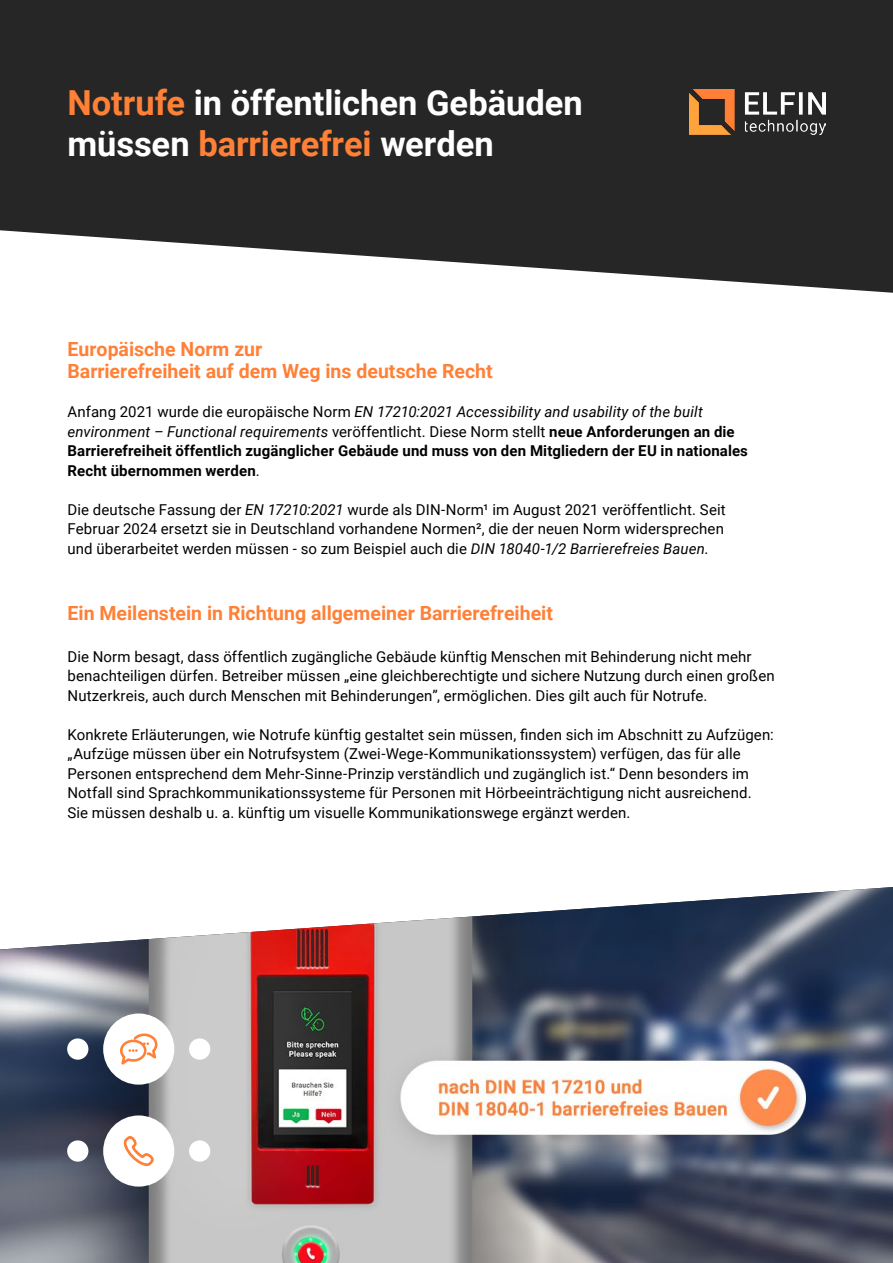
<style>
.page{position:relative;width:893px;height:1263px;background:#fff}
.page>*{position:absolute;margin:0;border:0;box-sizing:border-box;transform-origin:0 0}
.t1{font:700 34.5px/40.5px "Roboto";color:#fff}
.t2{font:700 19.5px/22.5px "Roboto";color:#ff8037}
.t3{font:15px/19.5px "Roboto";letter-spacing:.01em;color:#020203}
.t4{font:700 15px/19.5px "Roboto";letter-spacing:.01em;color:#020203}
.s1{color:#ff8037}
.s2{font-weight:400}
.s3{font-weight:400;font-style:italic}
.s4{font-style:italic}
</style>
<div class="page">
<svg style="left:0;top:0;width:893px;height:293px;background:#3d3d3d"></svg>
<img style="left:0;top:887px;width:893px;height:376px">
<div style="left:67px;top:1038px;width:21px;height:22px;background:#fff;border-radius:50%"></div>
<div style="left:189px;top:1038px;width:21px;height:22px;background:#fff;border-radius:50%"></div>
<div style="left:103px;top:1013px;width:71px;height:72px;background:#fff;border-radius:50%"></div>
<svg style="left:120px;top:1033px;width:38px;height:32px"></svg>
<div style="left:67px;top:1140px;width:21px;height:22px;background:#fff;border-radius:50%"></div>
<div style="left:189px;top:1140px;width:21px;height:22px;background:#fff;border-radius:50%"></div>
<div style="left:103px;top:1115px;width:71px;height:71px;background:#fff;border-radius:50%"></div>
<svg style="left:121px;top:1085px;width:35px;height:81px"></svg>
<img style="left:689px;top:89px;width:136px;height:46px">
<h1 class="t1" style="left:68px;top:81px;width:517px"><span class="s1">Notrufe</span> in öffentlichen Gebäuden müssen <span class="s1">barrierefrei</span> werden</h1>
<h2 class="t2" style="left:68px;top:337px;width:427px">Europäische Norm zur<br>Barrierefreiheit auf dem Weg ins deutsche Recht</h2>
<p class="t4" style="left:68px;top:402px;width:682px"><span class="s2">Anfang 2021 wurde die europäische Norm</span> <span class="s3">EN 17210:2021 Accessibility and usability of the built environment – Functional requirements</span> <span class="s2">veröffentlicht. Diese Norm stellt</span> neue Anforderungen an die Barrierefreiheit öffentlich zugänglicher Gebäude und muss von den Mitgliedern der EU in nationales Recht übernommen werden<span class="s2">.</span></p>
<p class="t3" style="left:68px;top:499px;width:660px">Die deutsche Fassung der <span class="s4">EN 17210:2021</span> wurde als DIN-Norm¹ im August 2021 veröffentlicht. Seit<br>Februar 2024 ersetzt sie in Deutschland vorhandene Normen², die der neuen Norm widersprechen und überarbeitet werden müssen - so zum Beispiel auch die <span class="s4">DIN 18040-1/2 Barrierefreies Bauen</span>.</p>
<h2 class="t2" style="left:68px;top:601px;width:487px">Ein Meilenstein in Richtung allgemeiner Barrierefreiheit</h2>
<p class="t3" style="left:68px;top:646px;width:709px">Die Norm besagt, dass öffentlich zugängliche Gebäude künftig Menschen mit Behinderung nicht mehr benachteiligen dürfen. Betreiber müssen „eine gleichberechtigte und sichere Nutzung durch einen großen<br>Nutzerkreis, auch durch Menschen mit Behinderungen”, ermöglichen. Dies gilt auch für Notrufe.</p>
<p class="t3" style="left:68px;top:724px;width:708px">Konkrete Erläuterungen, wie Notrufe künftig gestaltet sein müssen, finden sich im Abschnitt zu Aufzügen: „Aufzüge müssen über ein Notrufsystem (Zwei-Wege-Kommunikationssystem) verfügen, das für alle Personen entsprechend dem Mehr-Sinne-Prinzip verständlich und zugänglich ist.“ Denn besonders im Notfall sind Sprachkommunikationssysteme für Personen mit Hörbeeinträchtigung nicht ausreichend.<br>Sie müssen deshalb u. a. künftig um visuelle Kommunikationswege ergänzt werden.</p>
</div>
